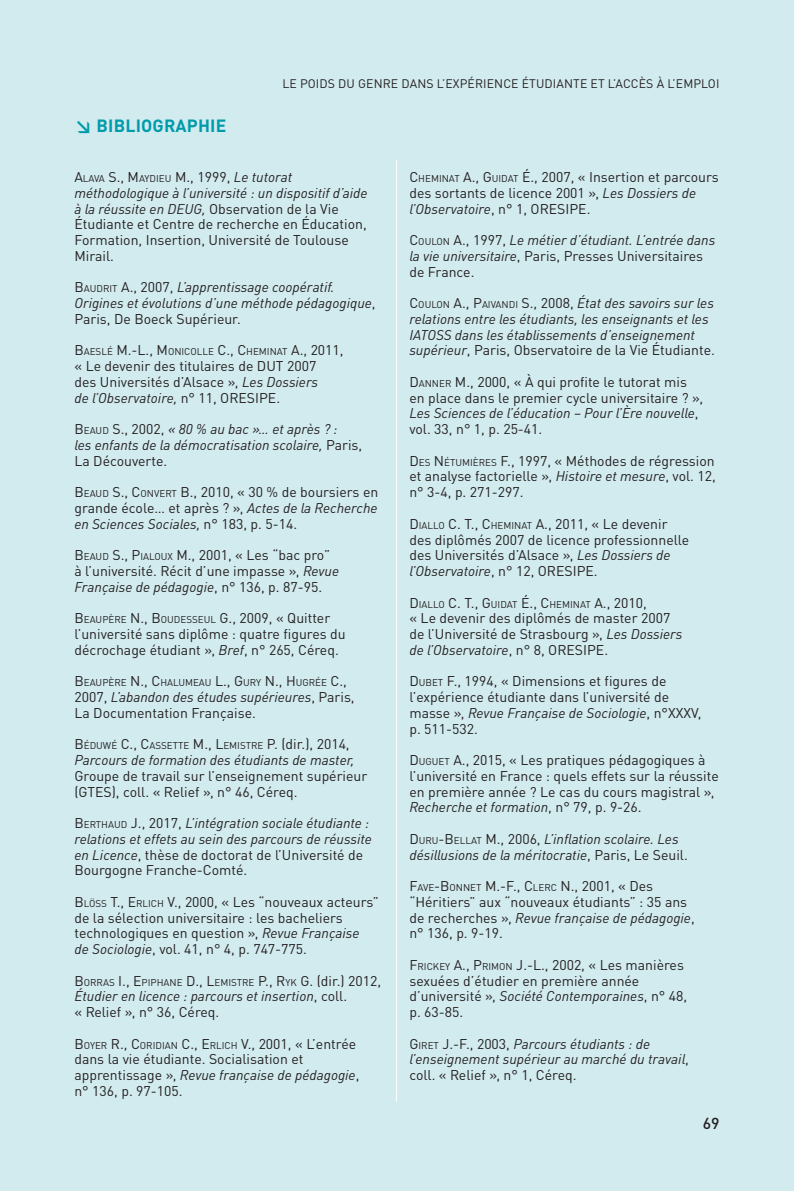
<style>
.page{position:relative;width:794px;height:1191px;background:#d2ebef}
.page>*{position:absolute;margin:0;border:0;box-sizing:border-box;transform-origin:0 0}
.t1{font:700 17.5px "DINOT";letter-spacing:.01em;color:#009baa}
.t2{font:500 15.75px "DINOT";color:#231f20}
.t3{font:14px/15.8px "DINOT";color:#231f20}
.t4{font:italic 14px/15.8px "DINOT";color:#231f20}
.t5{font:12.25px "DINOT";letter-spacing:.01em;color:#231f20}
.t6{font:9.8px "DINOT";color:#231f20}
.s1{font-size:14px}
.s2{font-style:italic;font-size:14px}
.s3{font-style:italic}
.s4{font-style:normal}
.s5{font-style:normal;font-size:9.8px}
.s6{font-style:inherit}
.s7{font-size:9.8px}
</style>
<div class="page">
<hr style="left:396px;top:160px;width:1px;height:941px;background:#fff">
<p class="t1" style="left:74px;top:115px;width:153px">↘ BIBLIOGRAPHIE</p>
<p class="t5" style="left:282px;top:75px;width:438px">LE POIDS DU GENRE DANS L’EXPÉRIENCE ÉTUDIANTE ET L’ACCÈS À L’EMPLOI</p>
<p class="t6" style="left:74px;top:172px;width:219px"><span class="s1">A</span>LAVA <span class="s1">S., M</span>AYDIEU <span class="s1">M.,</span> <span class="s1">1999,</span> <span class="s2">Le tutorat</span></p>
<p class="t3" style="left:74px;top:185px;width:295px"><span class="s3">méthodologique à l’université : un dispositif d’aide à la réussite en DEUG,</span> Observation de la Vie Étudiante et Centre de recherche en Éducation, Formation, Insertion, Université de Toulouse Mirail.</p>
<p class="t4" style="left:74px;top:279px;width:303px"><span class="s4">B</span><span class="s5">AUDRIT</span> <span class="s4">A.</span><span class="s4">, 2007,</span> L’apprentissage coopératif.<br>Origines et évolutions d’une méthode pédagogique<span class="s4">,<br>Paris, De Boeck Supérieur.</span></p>
<p class="t6" style="left:74px;top:346px;width:271px"><span class="s1">B</span>AESLÉ <span class="s1">M.-L., M</span>ONICOLLE <span class="s1">C., C</span>HEMINAT <span class="s1">A., 2011</span><span class="s1">,</span></p>
<p class="t3" style="left:74px;top:358px;width:245px;text-align:justify">« Le devenir des titulaires de DUT 2007 des Universités d’Alsace », <span class="s3">Les Dossiers de l’Observatoire,</span> n° 11, ORESIPE.</p>
<p class="t4" style="left:74px;top:421px;width:289px"><span class="s4">B</span><span class="s5">EAUD</span> <span class="s4">S., 2002</span><span class="s4">,</span> « 80 % au bac »… et après ? :<br>les enfants de la démocratisation scolaire, <span class="s4">Paris,<br>La Découverte.</span></p>
<p class="t3" style="left:74px;top:484px;width:305px;text-align:justify"><span class="s6">B</span><span class="s7">EAUD</span> <span class="s6">S., C</span><span class="s7">ONVERT</span> <span class="s6">B.,</span> 2010, « 30 % de boursiers en grande école… et après ? », <span class="s3">Actes de la Recherche en Sciences Sociales,</span> n° 183, p. 5-14.</p>
<p class="t3" style="left:74px;top:547px;width:266px"><span class="s6">B</span><span class="s7">EAUD</span> <span class="s6">S., P</span><span class="s7">IALOUX</span> <span class="s6">M.,</span> 2001, « Les “bac pro” à l’université. Récit d’une impasse », <span class="s3">Revue<br>Française de pédagogie</span>, n° 136, p. 87-95.</p>
<p class="t6" style="left:74px;top:613px;width:257px"><span class="s1">B</span>EAUPÈRE <span class="s1">N ., B</span>OUDESSEUL <span class="s1">G.,</span> <span class="s1">2009, « Quitter</span></p>
<p class="t3" style="left:74px;top:626px;width:273px">l’université sans diplôme : quatre figures du décrochage étudiant », <span class="s3">Bref</span>, n° 265, Céreq.</p>
<p class="t6" style="left:74px;top:676px;width:274px"><span class="s1">B</span>EAUPÈRE <span class="s1">N., C</span>HALUMEAU <span class="s1">L., G</span>URY <span class="s1">N., H</span> UGRÉE <span class="s1">C</span><span class="s1">.,</span></p>
<p class="t3" style="left:74px;top:689px;width:282px">2007, <span class="s3">L’abandon des études supérieures</span>, Paris,<br>La Documentation Française.</p>
<p class="t6" style="left:74px;top:739px;width:277px"><span class="s1">B</span>ÉDUWÉ <span class="s1">C., C</span>ASSETTE <span class="s1">M., L</span>EM ISTRE <span class="s1">P.</span> <span class="s1">(dir.), 2014,</span></p>
<p class="t4" style="left:74px;top:752px;width:281px">Parcours de formation des étudiants de master,</p>
<p class="t3" style="left:74px;top:767px;width:294px">Groupe de travail sur l’enseignement supérieur (GTES), coll. « Relief », n° 46, Céreq.</p>
<p class="t4" style="left:74px;top:815px;width:299px"><span class="s4">B</span><span class="s5">ERTHAUD</span> <span class="s4">J.,</span> <span class="s4">2017,</span> L’intégration sociale étudiante : relations et effets au sein des parcours de réussite en Licence<span class="s4">, thèse de doctorat de l’Université de Bourgogne Franche-Comté.</span></p>
<p class="t3" style="left:74px;top:893px;width:306px"><span class="s6">B</span><span class="s7">LÖSS</span> <span class="s6">T., E</span> <span class="s7">RLICH</span> <span class="s6">V.,</span> 2000, « Les “nouveaux acteurs” de la sélection universitaire : les bacheliers technologiques en question », <span class="s3">Revue Française<br>de Sociologie</span>, vol. 41, n° 4, p. 747-775.</p>
<p class="t6" style="left:74px;top:976px;width:308px"><span class="s1">B</span>ORRAS <span class="s1">I ., E</span>PIPHANE <span class="s1">D., L</span>EM ISTRE <span class="s1">P., R</span>YK <span class="s1">G.</span> <span class="s1">(dir.) 2012,</span></p>
<p class="t4" style="left:74px;top:988px;width:274px">Étudier en licence : parcours et insertion<span class="s4">, coll. « Relief », n° 36, Céreq.</span></p>
<p class="t6" style="left:74px;top:1039px;width:283px"><span class="s1">B</span>OYER <span class="s1">R., C</span>ORIDIAN <span class="s1">C., E</span>RLICH <span class="s1">V</span><span class="s1">., 2001, « L’entrée</span></p>
<p class="t3" style="left:74px;top:1051px;width:286px">dans la vie étudiante. Socialisation et apprentissage », <span class="s3">Revue française de pédagogie</span>, n° 136, p. 97-105.</p>
<p class="t3" style="left:409px;top:169px;width:311px"><span class="s6">C</span> <span class="s7">HEM INAT</span> <span class="s6">A., G</span><span class="s7">UIDAT</span> <span class="s6">É.,</span> 2007, « Insertion et parcours des sortants de licence 2001 », <span class="s3">Les Dossiers de l’Observatoire</span>, n° 1, ORESIPE.</p>
<p class="t4" style="left:409px;top:232px;width:307px"><span class="s4">C</span> <span class="s5">OULON</span> <span class="s4">A</span><span class="s4">., 1997,</span> Le métier d’étudiant. L’entrée dans la vie universitaire<span class="s4">, Paris, Presses Universitaires de France.</span></p>
<p class="t4" style="left:409px;top:295px;width:307px"><span class="s4">C</span> <span class="s5">OULON</span> <span class="s4">A., P</span><span class="s5">AIVANDI</span> <span class="s4">S</span><span class="s4">., 2008,</span> État des savoirs sur les relations entre les étudiants, les enseignants et les IATOSS dans les établissements d’enseignement supérieur<span class="s4">, Paris, Observatoire de la Vie Étudiante.</span></p>
<p class="t3" style="left:409px;top:374px;width:295px"><span class="s6">D</span><span class="s7">ANNER</span> <span class="s6">M</span>., 2000, « À qui profite le tutorat mis en place dans le premier cycle universitaire ? », <span class="s3">Les Sciences de l’éducation – Pour l’Ère nouvelle</span>, vol. 33, n° 1, p. 25-41.</p>
<p class="t3" style="left:409px;top:452px;width:308px;text-align:justify"><span class="s6">D</span> <span class="s7">ES</span> <span class="s6">N</span> <span class="s7">ÉTUM IÈRES</span> <span class="s6">F</span>., 1997, « Méthodes de régression et analyse factorielle », <span class="s3">Histoire et mesure</span>, vol. 12, n° 3-4, p. 271-297.</p>
<p class="t3" style="left:409px;top:515px;width:281px"><span class="s6">D</span> <span class="s7">IALLO</span> <span class="s6">C. T., C</span> <span class="s7">HEM INAT</span> <span class="s6">A</span>., 2011, « Le devenir des diplômés 2007 de licence professionnelle des Universités d’Alsace », <span class="s3">Les Dossiers de l’Observatoire</span>, n° 12, ORESIPE.</p>
<p class="t6" style="left:409px;top:598px;width:239px"><span class="s1">D</span> IALLO <span class="s1">C. T., G</span>UIDAT <span class="s1">É., C</span>HEM INAT <span class="s1">A</span><span class="s1">., 2010,</span></p>
<p class="t3" style="left:409px;top:610px;width:274px">« Le devenir des diplômés de master 2007 de l’Université de Strasbourg », <span class="s3">Les Dossiers de l’Observatoire</span>, n° 8, ORESIPE.</p>
<p class="t3" style="left:409px;top:673px;width:293px"><span class="s6">D</span> <span class="s7">UB ET</span> <span class="s6">F</span>., 1994, « Dimensions et figures de l’expérience étudiante dans l’université de masse », <span class="s3">Revue Française de Sociologie</span>, n°XXXV, p. 511-532.</p>
<p class="t3" style="left:409px;top:752px;width:311px"><span class="s6">D</span> <span class="s7">UGUET</span> <span class="s6">A</span>., 2015, « Les pratiques pédagogiques à l’université en France : quels effets sur la réussite en première année ? Le cas du cours magistral », <span class="s3">Recherche et formation</span>, n° 79, p. 9-26.</p>
<p class="t4" style="left:409px;top:830px;width:280px"><span class="s4">D</span> <span class="s5">URU</span><span class="s4">-B</span><span class="s5">ELLAT</span> <span class="s4">M</span><span class="s4">., 2006,</span> L’inflation scolaire. Les désillusions de la méritocratie<span class="s4">, Paris, Le Seuil.</span></p>
<p class="t6" style="left:409px;top:881px;width:245px"><span class="s1">F</span>AVE<span class="s1">-B</span>ONNET <span class="s1">M.-F., C</span>LERC <span class="s1">N</span><span class="s1">., 2001, « Des</span></p>
<p class="t3" style="left:409px;top:893px;width:287px">“Héritiers” aux “nouveaux étudiants” : 35 ans de recherches », <span class="s3">Revue française de pédagogie</span>, n° 136, p. 9-19.</p>
<p class="t3" style="left:409px;top:956px;width:279px"><span class="s6">F</span><span class="s7">RICKEY</span> <span class="s6">A., P</span><span class="s7">RIMON</span> <span class="s6">J.-L</span>., 2002, « Les manières sexuées d’étudier en première année d’université », <span class="s3">Société Contemporaines</span>, n° 48, p. 63-85.</p>
<p class="t4" style="left:409px;top:1035px;width:281px"><span class="s4">G</span><span class="s5">IRET</span> <span class="s4">J.-F</span><span class="s4">., 2003,</span> Parcours étudiants : de l’enseignement supérieur au marché du travail<span class="s4">, coll. « Relief », n° 1, Céreq.</span></p>
<p class="t2" style="left:703px;top:1112px;width:18px">69</p>
</div>
